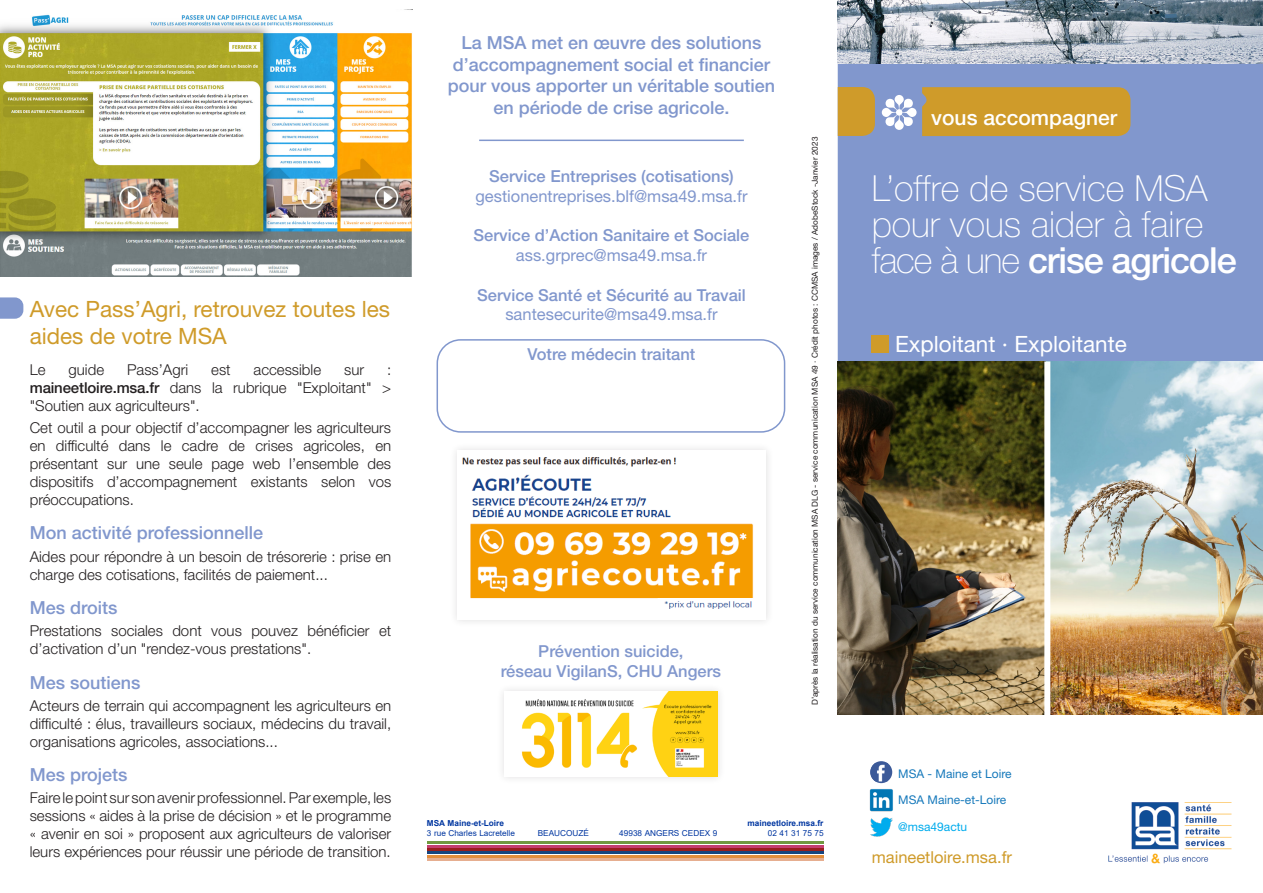
<style>
.page{position:relative;width:1263px;height:893px;background:#fff}
.page>*{position:absolute;margin:0;border:0;box-sizing:border-box;transform-origin:0 0}
.t1{font:100 36px/36px "Helvetica Neue LT Std";color:#fff}
.t2{font:22.5px/27px "Helvetica Neue LT Std";color:#cf9b2a}
.t3{font:22.5px "Helvetica Neue LT Std";color:#fff}
.t4{font:500 21px "Helvetica Neue LT Std";color:#fff}
.t5{font:500 18px/21.6px "Helvetica Neue LT Std";color:#8197cd;text-align:center}
.t6{font:500 16.5px/19.8px "Helvetica Neue LT Std";color:#8197cd;text-align:center}
.t7{font:16.5px "Helvetica Neue LT Std";color:#8197cd}
.t8{font:16.5px "Helvetica Neue LT Std";color:#cf9b2a}
.t9{font:300 15px/18px "Helvetica Neue LT Std";color:#231f20;text-align:justify}
.Site_MSA_FR{font:12px "Helvetica Neue LT Std";color:#1679bb}
.Site_MSA_FR-2{font:12px "Helvetica Neue LT Std";color:#00aced}
.t10{font:8.25px "Helvetica Neue LT Std";color:#231f20}
.t11{font:8.25px "Arial";color:#0036a0}
.t12{font:700 8.25px "Arial";color:#0036a0}
.s1{font-weight:500}
</style>
<div class="page">
<div style="left:838px;top:64px;width:425px;height:297px;background:#8197cd"></div>
<div style="left:922px;top:87px;width:208px;height:49px;background:#cf9b2a"></div>
<div style="left:838px;top:87px;width:37px;height:49px;background:#cf9b2a"></div>
<img style="left:838px;top:0;width:425px;height:64px">
<img style="left:838px;top:361px;width:206px;height:353px">
<img style="left:1050px;top:361px;width:213px;height:353px">
<img style="left:1108px;top:802px;width:124px;height:62px">
<div style="left:872px;top:336px;width:17px;height:17px;background:#cf9b2a"></div>
<svg style="left:882px;top:95px;width:34px;height:34px"></svg>
<div style="left:896px;top:109px;width:6px;height:7px;background:#fff;border-radius:50%"></div>
<img style="left:0;top:14px;width:412px;height:262px">
<svg style="left:0;top:297px;width:23px;height:22px"></svg>
<hr style="left:427px;top:842px;width:397px;height:2px;background:#709940">
<hr style="left:427px;top:845px;width:397px;height:2px;background:#c43e6f">
<hr style="left:427px;top:848px;width:397px;height:3px;background:#981f1e">
<hr style="left:427px;top:852px;width:397px;height:2px;background:#16457f">
<hr style="left:427px;top:855px;width:397px;height:2px;background:#e38e3c">
<hr style="left:427px;top:859px;width:397px;height:2px;background:#e6ae90">
<div style="left:496px;top:683px;width:229px;height:102px;background:#fbfbfb"></div>
<img style="left:522px;top:691px;width:195px;height:86px">
<div style="left:449px;top:443px;width:325px;height:184px;background:#231f20;opacity:.15"></div>
<img style="left:462px;top:457px;width:291px;height:152px">
<div style="left:436px;top:339px;width:349px;height:94px;border:2px solid #8197cd;border-radius:23px"></div>
<hr style="left:479px;top:140px;width:265px;height:1px;background:#8197cd">
<img style="left:870px;top:817px;width:23px;height:20px">
<img style="left:869px;top:789px;width:24px;height:23px">
<svg style="left:870px;top:761px;width:22px;height:22px"></svg>
<img style="left:870px;top:763px;width:18px;height:18px">
<p class="t2" style="left:30px;top:295px;width:362px">Avec Pass’Agri, retrouvez toutes les aides de votre MSA</p>
<p class="t9" style="left:30px;top:360px;width:17px">Le</p>
<p class="t9" style="left:69px;top:360px;width:37px">guide</p>
<p class="t9" style="left:127px;top:360px;width:63px">Pass’Agri</p>
<p class="t9" style="left:211px;top:360px;width:21px">est</p>
<p class="t9" style="left:254px;top:360px;width:69px">accessible</p>
<p class="t9" style="left:344px;top:360px;width:21px">sur</p>
<p class="t9" style="left:30px;top:360px;width:363px;text-indent:357px">: <span class="s1">maineetloire.msa.fr</span> dans la rubrique "Exploitant" &gt; "Soutien aux agriculteurs".</p>
<p class="t9" style="left:30px;top:418px;width:363px">Cet outil a pour objectif d’accompagner les agriculteurs en difficulté dans le cadre de crises agricoles, en présentant sur une seule page web l’ensemble des dispositifs d’accompagnement existants selon vos préoccupations.</p>
<p class="t5" style="left:30px;top:522px;width:235px">Mon activité professionnelle</p>
<p class="t9" style="left:30px;top:547px;width:363px">Aides pour répondre à un besoin de trésorerie : prise en charge des cotisations, facilités de paiement...</p>
<p class="t5" style="left:30px;top:596px;width:89px">Mes droits</p>
<p class="t9" style="left:30px;top:621px;width:363px">Prestations sociales dont vous pouvez bénéficier et d’activation d’un "rendez-vous prestations".</p>
<p class="t5" style="left:30px;top:671px;width:112px">Mes soutiens</p>
<p class="t9" style="left:30px;top:696px;width:363px">Acteurs de terrain qui accompagnent les agriculteurs en difficulté : élus, travailleurs sociaux, médecins du travail, organisations agricoles, associations...</p>
<p class="t5" style="left:30px;top:764px;width:99px">Mes projets</p>
<p class="t9" style="left:30px;top:789px;width:363px">Faire le point sur son avenir professionnel. Par exemple, les sessions « aides à la prise de décision » et le programme « avenir en soi » proposent aux agriculteurs de valoriser leurs expériences pour réussir une période de transition.</p>
<p class="t5" style="left:448px;top:32px;width:329px">La MSA met en œuvre des solutions d’accompagnement social et financier pour vous apporter un véritable soutien en période de crise agricole.</p>
<p class="t6" style="left:489px;top:166px;width:246px">Service Entreprises (cotisations)</p>
<p class="t7" style="left:475px;top:186px;width:274px">gestionentreprises.blf@msa49.msa.fr</p>
<p class="t6" style="left:474px;top:225px;width:277px">Service d’Action Sanitaire et Sociale</p>
<p class="t7" style="left:516px;top:245px;width:193px">ass.grprec@msa49.msa.fr</p>
<p class="t6" style="left:477px;top:285px;width:270px">Service Santé et Sécurité au Travail</p>
<p class="t7" style="left:505px;top:305px;width:214px">santesecurite@msa49.msa.fr</p>
<p class="t6" style="left:528px;top:344px;width:169px">Votre médecin traitant</p>
<p class="t6" style="left:501px;top:641px;width:222px">Prévention suicide,<br>réseau VigilanS, CHU Angers</p>
<p class="t10" style="left:810px;top:705px;width:570px;rotate:-90deg">D’après la réalisation du service communication MSA DLG - service communication MSA 49 · Crédit photos : CCMSA images / AdobeStock -Janvier 2023</p>
<p class="t12" style="left:427px;top:818px;width:79px">MSA Maine-et-Loire</p>
<p class="t12" style="left:747px;top:818px;width:77px">maineetloire.msa.fr</p>
<p class="t11" style="left:427px;top:828px;width:90px">3 rue Charles Lacretelle</p>
<p class="t11" style="left:538px;top:828px;width:53px">BEAUCOUZÉ</p>
<p class="t11" style="left:619px;top:828px;width:100px">49938 ANGERS CEDEX 9</p>
<p class="t11" style="left:768px;top:828px;width:57px">02 41 31 75 75</p>
<p class="t4" style="left:931px;top:105px;width:187px">vous accompagner</p>
<p class="t1" style="left:872px;top:170px;width:367px">L’offre de service MSA pour vous aider à faire face à une <span class="s1">crise agricole</span></p>
<p class="t3" style="left:895px;top:331px;width:233px">Exploitant · Exploitante</p>
<p class="Site_MSA_FR" style="left:898px;top:766px;width:115px">MSA - Maine et Loire</p>
<p class="Site_MSA_FR" style="left:898px;top:793px;width:110px">MSA Maine-et-Loire</p>
<p class="Site_MSA_FR-2" style="left:898px;top:819px;width:70px">@msa49actu</p>
<p class="t8" style="left:872px;top:847px;width:142px">maineetloire.msa.fr</p>
</div>
